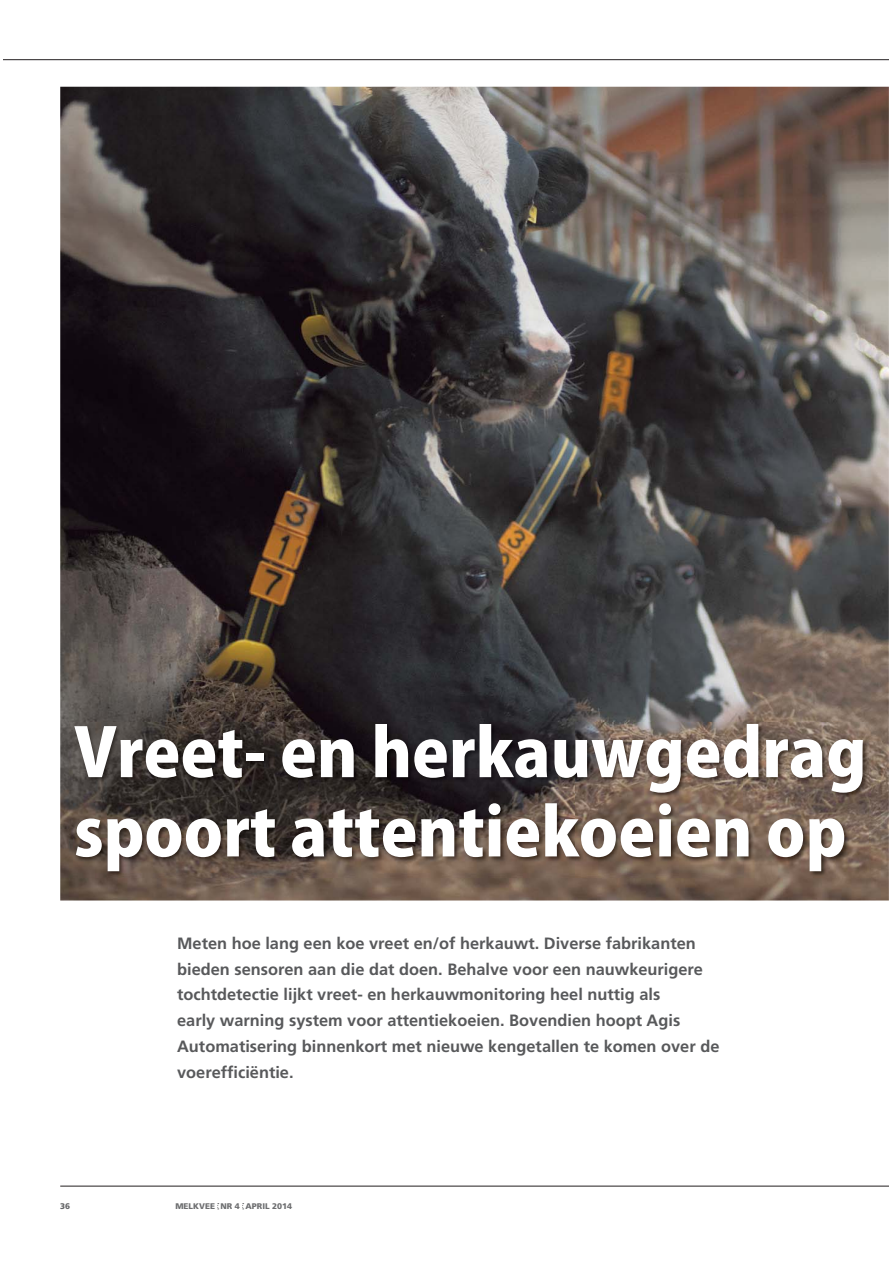
<style>
.page{position:relative;width:893px;height:1263px;background:#fff}
.page>*{position:absolute;margin:0;border:0;box-sizing:border-box;transform-origin:0 0}
.t1{font:66px/79.3px "Koz Go Pro Heavy 90 msp RKSJ H";color:#fff}
.t2{font:700 16.35px/25.7px "Frutiger LT Std";color:#58595b}
.t3{font:900 8.25px "Frutiger LT Std";color:#6d6e70}
.t4{font:900 8.25px "Frutiger LT Std";color:#636466}
</style>
<div class="page">
<img style="left:60px;top:87px;width:829px;height:814px">
<hr style="left:4px;top:59px;width:885px;height:1px;background:#231f20">
<img style="left:73px;top:723px;width:796px;height:154px">
<hr style="left:60px;top:1186px;width:829px;height:1px;background:#231f20">
<h1 class="t1" style="left:74px;top:722px;width:794px">Vreet- en herkauwgedrag spoort attentiekoeien op</h1>
<p class="t2" style="left:177px;top:931px;width:544px">Meten hoe lang een koe vreet en/of herkauwt. Diverse fabrikanten bieden sensoren aan die dat doen. Behalve voor een nauwkeurigere tochtdetectie lijkt vreet- en herkauwmonitoring heel nuttig als<br>early warning system voor attentiekoeien. Bovendien hoopt Agis Automatisering binnenkort met nieuwe kengetallen te komen over de voerefficiëntie.</p>
<p class="t4" style="left:60px;top:1203px;width:12px">36</p>
<p class="t3" style="left:175px;top:1203px;width:118px">MELKVEE NR 4 APRIL 2014</p>
</div>
